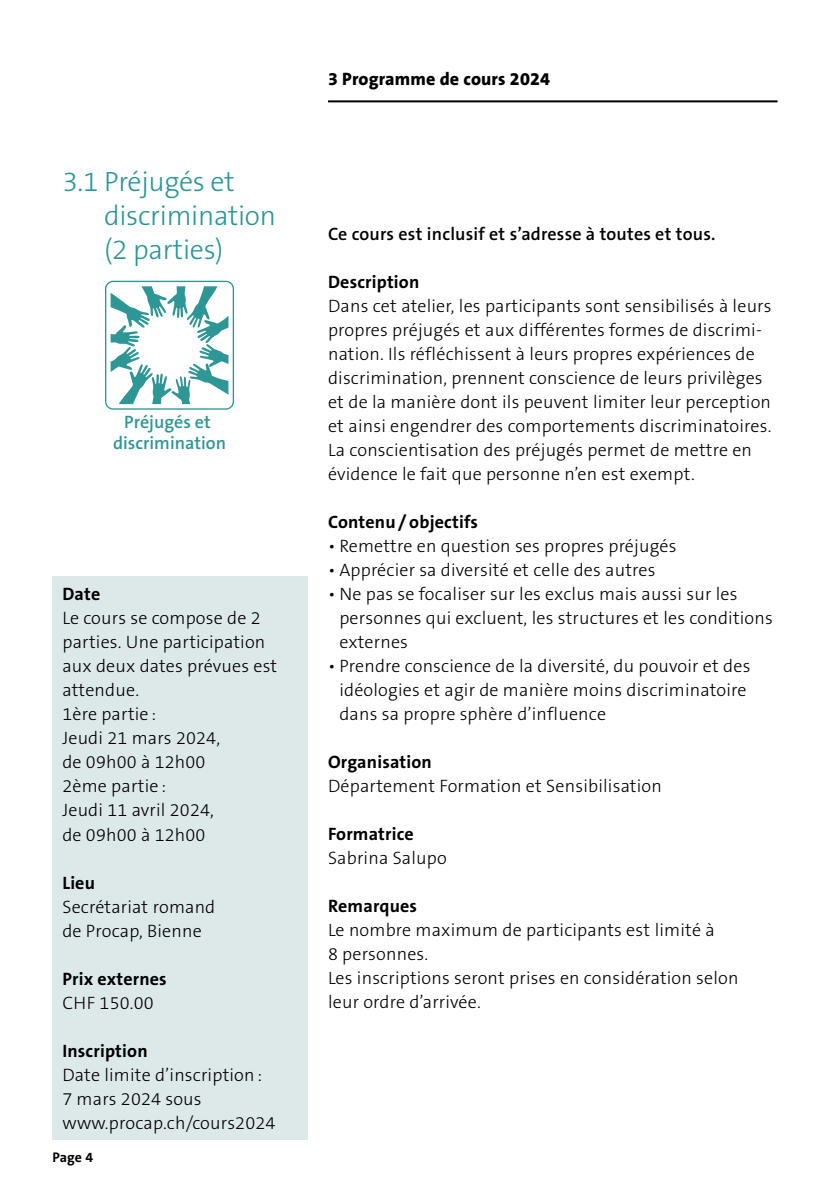
<style>
.page{position:relative;width:840px;height:1191px;background:#fff}
.page>*{position:absolute;margin:0;border:0;box-sizing:border-box;transform-origin:0 0}
.Titel_Nummern_4_1_fa{font:300 28px/34px "The Sans B3";letter-spacing:-.01em;color:#2c9595}
.Fliesstext_B3_12P_oh{font:300 18px/24px "The Sans B3";letter-spacing:.01em;color:#000}
.Fliesstext_Titel_H2{font:700 18px "The Sans B7";letter-spacing:.01em;color:#000}
.Fliesstext_B3_12P_oh-2{font:600 18px "The Sans B6";letter-spacing:.01em;color:#000}
.t1{font:600 18px/21.6px "The Sans B6";color:#2f9696;text-align:center}
.Titel_Nummern{font:800 18px "The Sans B8";letter-spacing:.01em;color:#000}
.t2{font:700 14px "The Sans B7";color:#000}
</style>
<div class="page">
<div style="left:52px;top:576px;width:256px;height:563px;background:#dde9e9"></div>
<hr style="left:328px;top:100px;width:449px;height:2px;background:#000">
<div style="left:105px;top:281px;width:129px;height:129px;border:1px solid #2f9696;border-radius:7px"></div>
<svg style="left:110px;top:286px;width:118px;height:118px"></svg>
<h1 class="Titel_Nummern_4_1_fa" style="left:104px;top:165px;width:173px;text-indent:-42px">3.1 Préjugés et discrimination (2 parties)</h1>
<p class="t1" style="left:113px;top:411px;width:114px">Préjugés et discrimination</p>
<h2 class="Fliesstext_Titel_H2" style="left:62px;top:585px;width:39px">Date</h2>
<p class="Fliesstext_B3_12P_oh" style="left:62px;top:607px;width:216px">Le cours se compose de 2 parties. Une participation aux deux dates prévues est attendue.<br>1ère partie :<br>Jeudi 21 mars 2024,<br>de 09h00 à 12h00<br>2ème partie :<br>Jeudi 11 avril 2024,<br>de 09h00 à 12h00</p>
<h2 class="Fliesstext_Titel_H2" style="left:62px;top:873px;width:34px">Lieu</h2>
<p class="Fliesstext_B3_12P_oh" style="left:62px;top:895px;width:154px">Secrétariat romand de Procap, Bienne</p>
<h2 class="Fliesstext_Titel_H2" style="left:62px;top:969px;width:106px">Prix externes</h2>
<p class="Fliesstext_B3_12P_oh" style="left:62px;top:991px;width:93px">CHF 150.00</p>
<h2 class="Fliesstext_Titel_H2" style="left:62px;top:1041px;width:87px">Inscription</h2>
<p class="Fliesstext_B3_12P_oh" style="left:62px;top:1063px;width:214px">Date limite d’inscription :<br>7 mars 2024 sous www.procap.ch/cours2024</p>
<p class="t2" style="left:52px;top:1149px;width:42px">Page 4</p>
<h1 class="Titel_Nummern" style="left:328px;top:69px;width:223px">3 Programme de cours 2024</h1>
<p class="Fliesstext_B3_12P_oh-2" style="left:328px;top:224px;width:389px">Ce cours est inclusif et s’adresse à toutes et tous.</p>
<h2 class="Fliesstext_Titel_H2" style="left:328px;top:272px;width:93px">Description</h2>
<p class="Fliesstext_B3_12P_oh" style="left:328px;top:295px;width:445px">Dans cet atelier, les participants sont sensibilisés à leurs propres préjugés et aux différentes formes de discrimi&shy;nation. Ils réfléchissent à leurs propres expériences de discrimination, prennent conscience de leurs privilèges et de la manière dont ils peuvent limiter leur perception et ainsi engendrer des comportements discriminatoires.<br>La conscientisation des préjugés permet de mettre en évidence le fait que personne n’en est exempt.</p>
<h2 class="Fliesstext_Titel_H2" style="left:328px;top:512px;width:151px">Contenu / objectifs</h2>
<p class="Fliesstext_B3_12P_oh" style="left:328px;top:535px;width:350px">• Remettre en question ses propres préjugés</p>
<p class="Fliesstext_B3_12P_oh" style="left:328px;top:559px;width:329px">• Apprécier sa diversité et celle des autres</p>
<p class="Fliesstext_B3_12P_oh" style="left:339px;top:583px;width:435px;text-indent:-11px">• Ne pas se focaliser sur les exclus mais aussi sur les personnes qui excluent, les structures et les conditions externes</p>
<p class="Fliesstext_B3_12P_oh" style="left:339px;top:655px;width:412px;text-indent:-11px">• Prendre conscience de la diversité, du pouvoir et des idéologies et agir de manière moins discriminatoire dans sa propre sphère d’influence</p>
<h2 class="Fliesstext_Titel_H2" style="left:328px;top:752px;width:105px">Organisation</h2>
<p class="Fliesstext_B3_12P_oh" style="left:328px;top:775px;width:335px">Département Formation et Sensibilisation</p>
<h2 class="Fliesstext_Titel_H2" style="left:328px;top:824px;width:87px">Formatrice</h2>
<p class="Fliesstext_B3_12P_oh" style="left:328px;top:847px;width:120px">Sabrina Salupo</p>
<h2 class="Fliesstext_Titel_H2" style="left:328px;top:896px;width:90px">Remarques</h2>
<p class="Fliesstext_B3_12P_oh" style="left:328px;top:919px;width:412px">Le nombre maximum de participants est limité à<br>8 personnes.<br>Les inscriptions seront prises en considération selon leur ordre d’arrivée.</p>
</div>
